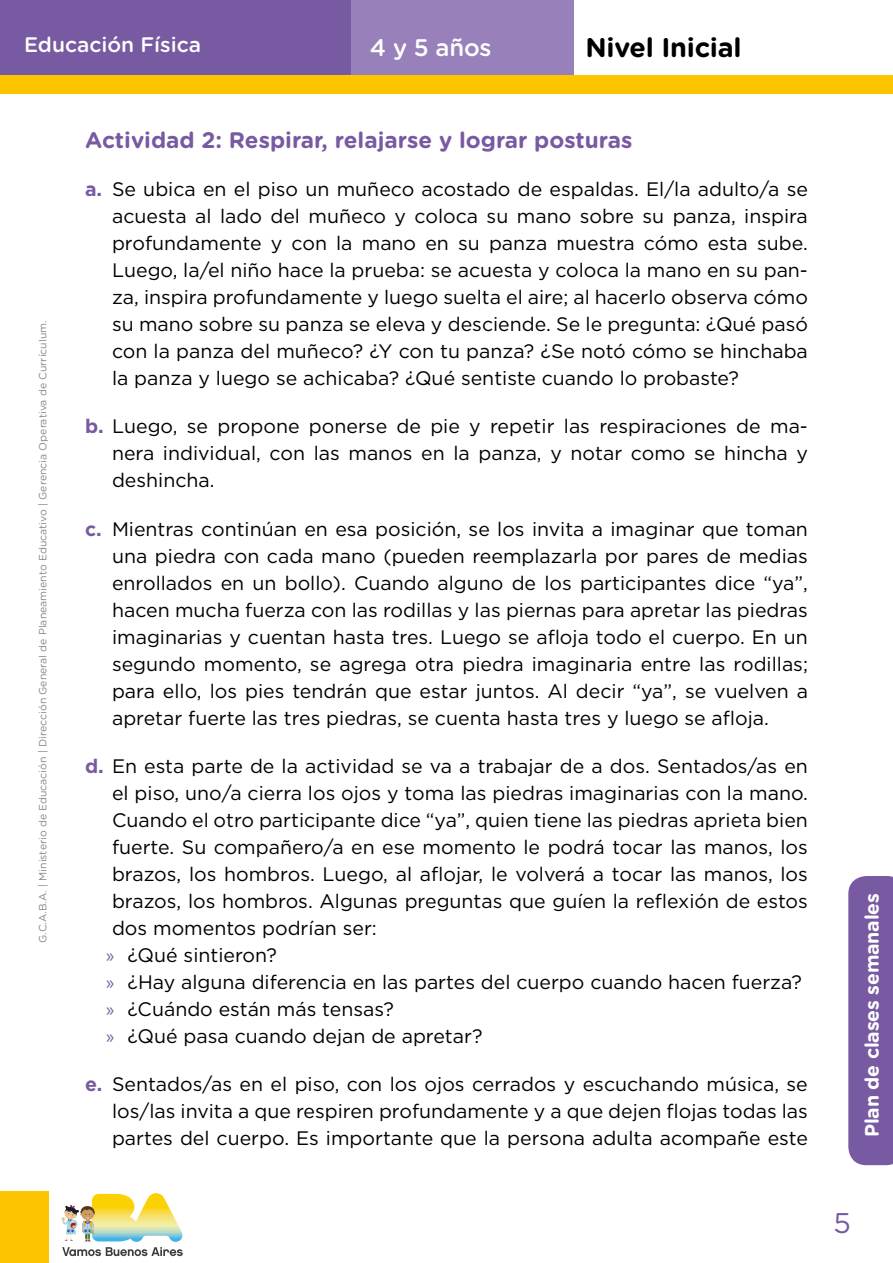
<style>
.page{position:relative;width:893px;height:1263px;background:#fff}
.page>*{position:absolute;margin:0;border:0;box-sizing:border-box;transform-origin:0 0}
.t1{font:28.5px "Gotham Rounded";color:#785aa2}
.t2{font:700 27px "Gotham Rounded";letter-spacing:-.01em;color:#000}
.t3{font:500 24px "Gotham Rounded";color:#fff}
.t4{font:700 22.5px "Gotham Rounded";color:#785aa2}
.t5{font:500 21px "Gotham Rounded";color:#fff}
.t6{font:19.5px/27px "Gotham";color:#000;text-align:justify}
.t7{font:700 19.5px "Gotham Rounded";letter-spacing:-.01em;color:#fff}
.t8{font:10.5px "Gotham Rounded";color:#878787}
.s1{font-weight:700;color:#785aa2}
.s2{font-family:"Myriad Pro";color:#785aa2}
</style>
<div class="page">
<div style="left:0;top:1191px;width:48px;height:72px;background:#fdc500"></div>
<div style="left:0;top:0;width:351px;height:78px;background:#785aa2"></div>
<div style="left:351px;top:0;width:223px;height:78px;background:#9880ba"></div>
<div style="left:0;top:75px;width:893px;height:19px;background:#fdc500"></div>
<svg style="left:848px;top:876px;width:45px;height:289px;background:#7c5fa5"></svg>
<svg style="left:61px;top:1193px;width:122px;height:63px"></svg>
<p class="t5" style="left:24px;top:30px;width:179px">Educación Física</p>
<p class="t3" style="left:370px;top:31px;width:123px">4 y 5 años</p>
<h2 class="t2" style="left:585px;top:28px;width:158px">Nivel Inicial</h2>
<p class="t8" style="left:36px;top:943px;width:624px;rotate:-90deg">G.C.A.B.A. | Ministerio de Educación | Dirección General de Planeamiento Educativo | Gerencia Operativa de Currículum.</p>
<p class="t4" style="left:85px;top:123px;width:549px">Actividad 2: Respirar, relajarse y lograr posturas</p>
<p class="t6" style="left:112px;top:175px;width:697px;text-indent:-27px"><span class="s1">a.</span> Se ubica en el piso un muñeco acostado de espaldas. El/la adulto/a se acuesta al lado del muñeco y coloca su mano sobre su panza, inspira profundamente y con la mano en su panza muestra cómo esta sube.<br>Luego, la/el niño hace la prueba: se acuesta y coloca la mano en su pan&shy;za, inspira profundamente y luego suelta el aire; al hacerlo observa cómo su mano sobre su panza se eleva y desciende. Se le pregunta: ¿Qué pasó con la panza del muñeco? ¿Y con tu panza? ¿Se notó cómo se hinchaba la panza y luego se achicaba? ¿Qué sentiste cuando lo probaste?</p>
<p class="t6" style="left:112px;top:412px;width:697px;text-indent:-27px"><span class="s1">b.</span> Luego, se propone ponerse de pie y repetir las respiraciones de ma&shy;nera individual, con las manos en la panza, y notar como se hincha y deshincha.</p>
<p class="t6" style="left:112px;top:515px;width:697px;text-indent:-27px"><span class="s1">c.</span> Mientras continúan en esa posición, se los invita a imaginar que toman una piedra con cada mano (pueden reemplazarla por pares de medias enrollados en un bollo). Cuando alguno de los participantes dice “ya”, hacen mucha fuerza con las rodillas y las piernas para apretar las piedras imaginarias y cuentan hasta tres. Luego se afloja todo el cuerpo. En un segundo momento, se agrega otra piedra imaginaria entre las rodillas; para ello, los pies tendrán que estar juntos. Al decir “ya”, se vuelven a apretar fuerte las tres piedras, se cuenta hasta tres y luego se afloja.</p>
<p class="t6" style="left:106px;top:752px;width:703px;text-align:left;text-indent:-21px"><span class="s1">d.</span> En esta parte de la actividad se va a trabajar de a dos. Sentados/as en el piso, uno/a cierra los ojos y toma las piedras imaginarias con la mano.<br>Cuando el otro participante dice “ya”, quien tiene las piedras aprieta bien fuerte. Su compañero/a en ese momento le podrá tocar las manos, los brazos, los hombros. Luego, al aflojar, le volverá a tocar las manos, los brazos, los hombros. Algunas preguntas que guíen la reflexión de estos dos momentos podrían ser:<br><span class="s2">»</span> ¿Qué sintieron?<br><span class="s2">»</span> ¿Hay alguna diferencia en las partes del cuerpo cuando hacen fuerza? <span class="s2">»</span> ¿Cuándo están más tensas?<br><span class="s2">»</span> ¿Qué pasa cuando dejan de apretar?</p>
<p class="t6" style="left:112px;top:1070px;width:697px;text-indent:-27px"><span class="s1">e.</span> Sentados/as en el piso, con los ojos cerrados y escuchando música, se los/las invita a que respiren profundamente y a que dejen flojas todas las partes del cuerpo. Es importante que la persona adulta acompañe este</p>
<p class="t7" style="left:858px;top:1137px;width:246px;rotate:-90deg">Plan de clases semanales</p>
<h1 class="t1" style="left:833px;top:1203px;width:19px">5</h1>
</div>
